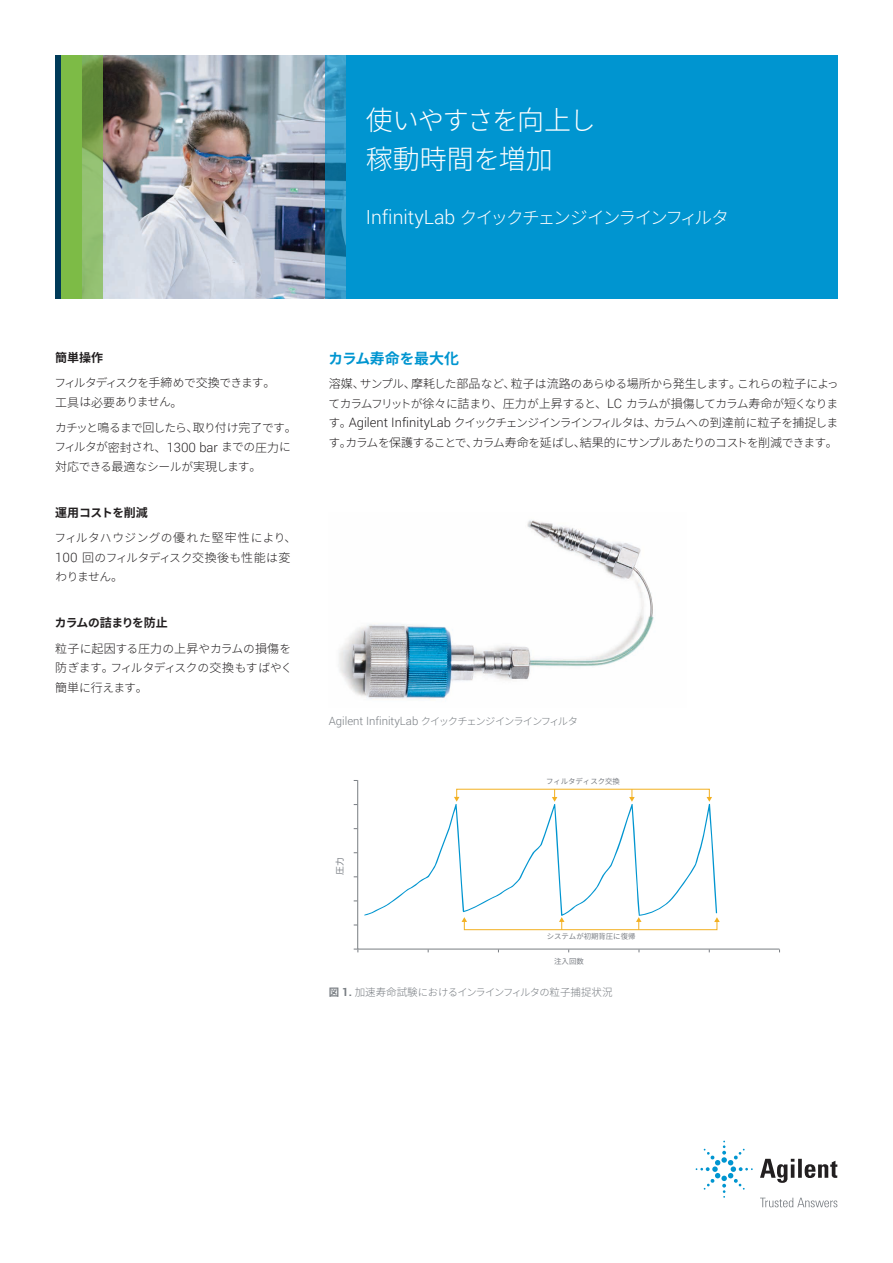
<style>
.page{position:relative;width:893px;height:1263px;background:#fff}
.page>*{position:absolute;margin:0;border:0;box-sizing:border-box;transform-origin:0 0}
.t1{font:300 27px "Noto Sans CJ Kjp";color:#fff}
.t2{font:300 26.4px "Noto Sans CJ Kjp";letter-spacing:-.06em;color:#fff}
.t3{font:300 17.7px "Noto Sans CJ Kjp";letter-spacing:-.115em;color:#fff}
.t4{font:700 15px "Noto Sans CJ Kjp";color:#0095d0}
.t5{font:300 12px "Noto Sans CJ Kjp";letter-spacing:.02em;color:#221f20}
.t6{font:700 12px "Noto Sans CJ Kjp";color:#221f20}
.t7{font:300 11.7px/19.5px "Noto Sans CJ Kjp";letter-spacing:-.07em;color:#221f20}
.t8{font:300 11.7px/19.5px "Noto Sans CJ Kjp";letter-spacing:-.04em;color:#221f20}
.t9{font:300 11.7px "Noto Sans CJ Kjp";letter-spacing:-.045em;color:#221f20}
.t10{font:700 11.7px "Noto Sans CJ Kjp";letter-spacing:-.085em;color:#221f20}
.t11{font:300 11.4px "Roboto";color:#787d82}
.t12{font:300 10.35px "Noto Sans CJ Kjp";letter-spacing:-.08em;color:#787d82}
.t13{font:8.85px "Noto Sans CJ Kjp";color:#797d83}
.t14{font:7.35px "Noto Sans CJ Kjp";color:#797d83}
.s1{font-size:27px}
.s2{font-size:26.4px}
.s3{font-family:"Roboto";font-size:19.5px}
.s4{font-size:12px}
.s5{font-family:"Roboto";font-size:12.9px}
.s6{font-size:11.7px}
.s7{font-size:14.7px}
.s8{font-family:"Noto Sans CJ Kjp";font-size:10.35px}
.s9{font-weight:700;font-size:10.5px}
.s10{font-family:"Roboto";font-weight:700;font-size:11.4px}
.s11{font-size:10.5px}
</style>
<div class="page">
<div style="left:345px;top:55px;width:493px;height:243px;background:#0095d0"></div>
<img style="left:103px;top:55px;width:223px;height:243px">
<svg style="left:326px;top:55px;width:20px;height:243px;background:#3092be"></svg>
<div style="left:55px;top:55px;width:7px;height:243px;background:#003b59"></div>
<div style="left:62px;top:55px;width:20px;height:243px;background:#7dbb46"></div>
<svg style="left:82px;top:55px;width:21px;height:243px;background:#82ad5d"></svg>
<img style="left:338px;top:520px;width:316px;height:180px">
<svg style="left:357px;top:780px;width:423px;height:170px"></svg>
<svg style="left:364px;top:789px;width:356px;height:141px"></svg>
<svg style="left:760px;top:1159px;width:77px;height:24px"></svg>
<svg style="left:696px;top:1141px;width:57px;height:57px"></svg>
<svg style="left:760px;top:1198px;width:77px;height:9px"></svg>
<h2 class="t2" style="left:366px;top:105px;width:232px"><span class="s1">使</span>いやすさを<span class="s1">向上</span>し</h2>
<h1 class="t1" style="left:366px;top:144px;width:188px">稼動時間<span class="s2">を</span>増加</h1>
<h3 class="t3" style="left:366px;top:208px;width:365px"><span class="s3">InfinityLab</span> クイックチェンジインラインフィルタ</h3>
<p class="t6" style="left:55px;top:350px;width:50px">簡単操作</p>
<p class="t7" style="left:55px;top:373px;width:222px">フィルタディスクを<span class="s4">手締</span>めで<span class="s4">交換</span>できます<span class="s4">。工具</span>は<span class="s4">必要</span>ありません<span class="s4">。</span></p>
<p class="t7" style="left:55px;top:418px;width:244px">カチッと<span class="s4">鳴</span>るまで<span class="s4">回</span>したら<span class="s4">、取</span>り<span class="s4">付</span>け<span class="s4">完了</span>です<span class="s4">。</span>フィルタが<span class="s4">密封</span>され<span class="s4">、</span><span class="s5">1300 bar</span> までの<span class="s4">圧力</span>に<span class="s4">対応</span>できる<span class="s4">最適</span>なシールが<span class="s4">実現</span>します<span class="s4">。</span></p>
<p class="t6" style="left:55px;top:506px;width:94px">運用<span class="s6">コストを</span>削減</p>
<p class="t8" style="left:55px;top:528px;width:243px">フィルタハウジングの<span class="s4">優</span>れた<span class="s4">堅牢性</span>により<span class="s4">、<br></span><span class="s5">100</span> <span class="s4">回</span>のフィルタディスク<span class="s4">交換後</span>も<span class="s4">性能</span>は<span class="s4">変</span>わりません<span class="s4">。</span></p>
<p class="t10" style="left:55px;top:616px;width:114px">カラムの<span class="s4">詰</span>まりを<span class="s4">防止</span></p>
<p class="t5" style="left:55px;top:641px;width:237px">粒子<span class="s6">に</span>起因<span class="s6">する</span>圧力<span class="s6">の</span>上昇<span class="s6">やカラムの</span>損傷<span class="s6">を</span></p>
<p class="t9" style="left:55px;top:661px;width:239px"><span class="s4">防</span>ぎます<span class="s4">。</span>フィルタディスクの<span class="s4">交換</span>もすばやく</p>
<p class="t5" style="left:55px;top:680px;width:94px">簡単<span class="s6">に</span>行<span class="s6">えます</span>。</p>
<p class="t4" style="left:328px;top:350px;width:132px"><span class="s7">カラム</span>寿命<span class="s7">を</span>最大化</p>
<p class="t7" style="left:328px;top:374px;width:512px;text-align:justify"><span class="s4">溶媒、</span>サンプル<span class="s4">、摩耗</span>した<span class="s4">部品</span>など<span class="s4">、粒子</span>は<span class="s4">流路</span>のあらゆる<span class="s4">場所</span>から<span class="s4">発生</span>します<span class="s4">。</span>これらの<span class="s4">粒子</span>によってカラムフリットが<span class="s4">徐々</span>に<span class="s4">詰</span>まり<span class="s4">、圧力</span>が<span class="s4">上昇</span>すると<span class="s4">、</span><span class="s5">LC</span> カラムが<span class="s4">損傷</span>してカラム<span class="s4">寿命</span>が<span class="s4">短</span>くなります<span class="s4">。</span><span class="s5">Agilent InfinityLab</span> クイックチェンジインラインフィルタは<span class="s4">、</span>カラムへの<span class="s4">到達前</span>に<span class="s4">粒子</span>を<span class="s4">捕捉</span>します<span class="s4">。</span>カラムを<span class="s4">保護</span>することで<span class="s4">、</span>カラム<span class="s4">寿命</span>を<span class="s4">延</span>ばし<span class="s4">、結果的</span>にサンプルあたりのコストを<span class="s4">削減</span>できます<span class="s4">。</span></p>
<p class="t11" style="left:329px;top:713px;width:251px">Agilent InfinityLab <span class="s8">クイックチェンジインラインフィルタ</span></p>
<p class="t13" style="left:335px;top:875px;width:19px;rotate:-90deg">圧力</p>
<p class="t14" style="left:546px;top:777px;width:75px">フィルタディスク交換</p>
<p class="t14" style="left:547px;top:932px;width:90px">システムが初期背圧に復帰</p>
<p class="t14" style="left:554px;top:957px;width:31px">注入回数</p>
<p class="t12" style="left:329px;top:986px;width:285px"><span class="s9">図</span> <span class="s10">1.</span> <span class="s11">加速寿命試験</span>におけるインラインフィルタの<span class="s11">粒子捕捉状況</span></p>
</div>
